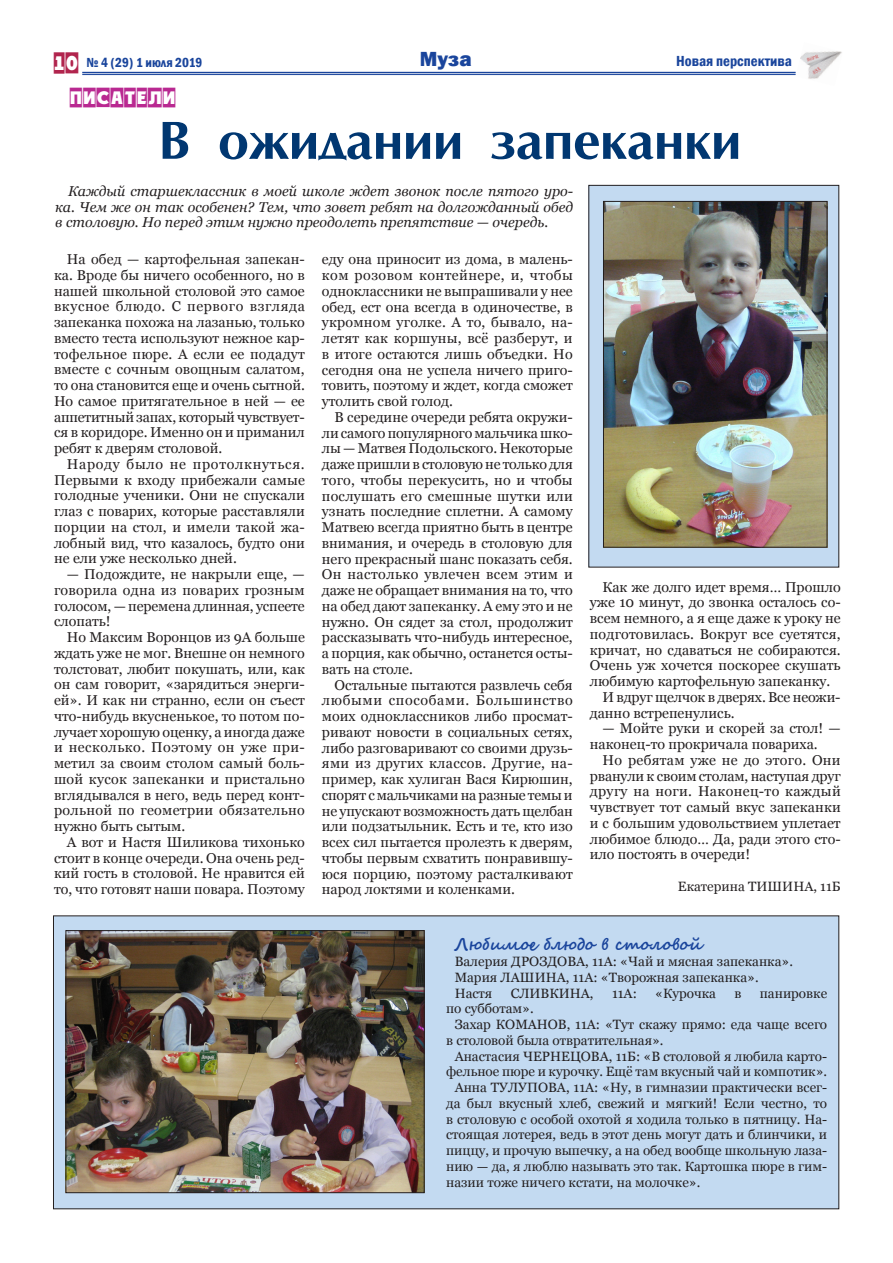
<style>
.page{position:relative;width:893px;height:1263px;background:#fff}
.page>*{position:absolute;margin:0;border:0;box-sizing:border-box;transform-origin:0 0}
.t1{font:700 54px "AG Opt Cyrillic";color:#013771}
.t2{font:800 21px "Franklin Gothic";color:#1a459c}
.t3{font:18px "a Plakat Titul Cm";color:#b92991}
.t4{font:700 16.5px "Segoe Script";color:#1a459c}
.t5{font:600 condensed 15px "Franklin Gothic";color:#1a459c}
.t6{font:14.25px/15.8px "Georgia";color:#231f20;text-align:justify}
.t7{font:italic 14.25px/15.8px "Georgia";color:#231f20;text-align:justify}
.t8{font:13.5px/15.8px "Georgia";color:#231f20}
.t9{font:600 condensed 13.5px "Franklin Gothic";color:#1a459c}
.s1{font-family:"a Plakat Titul Cm";font-weight:400;font-stretch:normal;font-size:19.5px;color:#b1244d}
</style>
<div class="page">
<hr style="left:82px;top:72px;width:714px;height:1px;background:#1a459c">
<hr style="left:82px;top:74px;width:714px;height:1px;background:#1a459c">
<img style="left:800px;top:51px;width:42px;height:28px">
<div style="left:589px;top:185px;width:250px;height:382px;background:#c3daf1"></div>
<div style="left:53px;top:916px;width:786px;height:293px;background:#c3daf1"></div>
<img style="left:605px;top:203px;width:220px;height:342px">
<div style="left:603px;top:201px;width:224px;height:346px;border:1px solid #231f20"></div>
<img style="left:68px;top:932px;width:354px;height:259px">
<div style="left:66px;top:930px;width:358px;height:263px;border:1px solid #231f20"></div>
<p class="t9" style="left:53px;top:54px;width:151px"><span class="s1">10</span> № 4 (29) 1 июля 2019</p>
<h2 class="t2" style="left:420px;top:45px;width:53px">Муза</h2>
<p class="t5" style="left:676px;top:51px;width:117px">Новая перспектива</p>
<p class="t3" style="left:70px;top:88px;width:108px">писатели</p>
<h1 class="t1" style="left:158px;top:111px;width:585px">В ожидании запеканки</h1>
<p class="t7" style="left:55px;top:183px;width:519px;text-indent:13px">Каждый старшеклассник в моей школе ждет звонок после пятого уро&shy;ка. Чем же он так особенен? Тем, что зовет ребят на долгожданный обед в столовую. Но перед этим нужно преодолеть препятствие — очередь.</p>
<p class="t6" style="left:54px;top:252px;width:252px;text-indent:13px">На обед — картофельная запекан&shy;ка. Вроде бы ничего особенного, но в нашей школьной столовой это самое вкусное блюдо. С первого взгляда запеканка похожа на лазанью, только вместо теста используют нежное кар&shy;тофельное пюре. А если ее подадут вместе с сочным овощным салатом, то она становится еще и очень сытной.<br>Но самое притягательное в ней — ее аппетитный запах, который чувствует&shy;ся в коридоре. Именно он и приманил ребят к дверям столовой.</p>
<p class="t6" style="left:54px;top:456px;width:252px;text-indent:13px">Народу было не протолкнуться.<br>Первыми к входу прибежали самые голодные ученики. Они не спускали глаз с поварих, которые расставляли порции на стол, и имели такой жа&shy;лобный вид, что казалось, будто они не ели уже несколько дней.</p>
<p class="t6" style="left:54px;top:566px;width:252px;text-indent:13px">— Подождите, не накрыли еще, — говорила одна из поварих грозным голосом, — перемена длинная, успеете слопать!</p>
<p class="t6" style="left:54px;top:629px;width:252px;text-indent:13px">Но Максим Воронцов из 9А больше ждать уже не мог. Внешне он немного толстоват, любит покушать, или, как он сам говорит, «зарядиться энерги&shy;ей». И как ни странно, если он съест что-нибудь вкусненькое, то потом по&shy;лучает хорошую оценку, а иногда даже и несколько. Поэтому он уже при&shy;метил за своим столом самый боль&shy;шой кусок запеканки и пристально вглядывался в него, ведь перед конт&shy;рольной по геометрии обязательно нужно быть сытым.</p>
<p class="t6" style="left:54px;top:834px;width:252px;text-indent:13px">А вот и Настя Шиликова тихонько стоит в конце очереди. Она очень ред&shy;кий гость в столовой. Не нравится ей то, что готовят наши повара. Поэтому</p>
<p class="t6" style="left:322px;top:252px;width:252px">еду она приносит из дома, в малень&shy;ком розовом контейнере, и, чтобы одноклассники не выпрашивали у нее обед, ест она всегда в одиночестве, в укромном уголке. А то, бывало, на&shy;летят как коршуны, всё разберут, и в итоге остаются лишь объедки. Но сегодня она не успела ничего приго&shy;товить, поэтому и ждет, когда сможет утолить свой голод.</p>
<p class="t6" style="left:322px;top:409px;width:252px;text-indent:13px">В середине очереди ребята окружи&shy;ли самого популярного мальчика шко&shy;лы — Матвея Подольского. Некоторые даже пришли в столовую не только для того, чтобы перекусить, но и чтобы послушать его смешные шутки или узнать последние сплетни. А самому Матвею всегда приятно быть в центре внимания, и очередь в столовую для него прекрасный шанс показать себя.<br>Он настолько увлечен всем этим и даже не обращает внимания на то, что на обед дают запеканку. А ему это и не нужно. Он сядет за стол, продолжит рассказывать что-нибудь интересное, а порция, как обычно, останется осты&shy;вать на столе.</p>
<p class="t6" style="left:322px;top:677px;width:252px;text-indent:13px">Остальные пытаются развлечь себя любыми способами. Большинство моих одноклассников либо просмат&shy;ривают новости в социальных сетях, либо разговаривают со своими друзь&shy;ями из других классов. Другие, на&shy;пример, как хулиган Вася Кирюшин, спорят с мальчиками на разные темы и не упускают возможность дать щелбан или подзатыльник. Есть и те, кто изо всех сил пытается пролезть к дверям, чтобы первым схватить понравившу&shy;юся порцию, поэтому расталкивают народ локтями и коленками.</p>
<p class="t6" style="left:603px;top:579px;width:240px">Как же долго идет время… Прошло</p>
<p class="t6" style="left:590px;top:595px;width:252px">уже 10 минут, до звонка осталось со-</p>
<p class="t6" style="left:590px;top:611px;width:252px">всем немного, а я еще даже к уроку не</p>
<p class="t6" style="left:590px;top:626px;width:252px">подготовилась. Вокруг все суетятся,</p>
<p class="t6" style="left:590px;top:642px;width:252px">кричат, но сдаваться не собираются.</p>
<p class="t6" style="left:590px;top:658px;width:252px">Очень уж хочется поскорее скушать</p>
<p class="t6" style="left:590px;top:674px;width:242px">любимую картофельную запеканку.</p>
<p class="t6" style="left:603px;top:689px;width:240px">И вдруг щелчок в дверях. Все неожи-</p>
<p class="t6" style="left:590px;top:705px;width:146px">данно встрепенулись.</p>
<p class="t6" style="left:590px;top:721px;width:252px;text-indent:13px">— Мойте руки и скорей за стол! — наконец-то прокричала повариха.</p>
<p class="t6" style="left:590px;top:752px;width:252px;text-indent:13px">Но ребятам уже не до этого. Они рванули к своим столам, наступая друг другу на ноги. Наконец-то каждый чувствует тот самый вкус запеканки и с большим удовольствием уплетает любимое блюдо… Да, ради этого сто&shy;ило постоять в очереди!</p>
<p class="t8" style="left:678px;top:879px;width:164px">Екатерина ТИШИНА, 11Б</p>
<p class="t4" style="left:455px;top:931px;width:249px">Любимое блюдо в столовой</p>
<p class="t8" style="left:455px;top:954px;width:77px">Валерия Дроздова</p>
<p class="t8" style="left:585px;top:954px;width:209px">, 11А: «Чай и мясная запеканка».</p>
<p class="t8" style="left:455px;top:969px;width:69px">Мария Лашина</p>
<p class="t8" style="left:566px;top:969px;width:194px">, 11А: «Творожная запеканка».</p>
<p class="t8" style="left:455px;top:985px;width:39px">Настя</p>
<p class="t8" style="left:511px;top:985px;width:20px">Сливкина</p>
<p class="t8" style="left:590px;top:985px;width:5px">,</p>
<p class="t8" style="left:612px;top:985px;width:26px">11А:</p>
<p class="t8" style="left:655px;top:985px;width:62px">«Курочка</p>
<p class="t8" style="left:734px;top:985px;width:8px">в</p>
<p class="t8" style="left:760px;top:985px;width:69px">панировке</p>
<p class="t8" style="left:455px;top:1001px;width:81px;text-indent:-9px">по субботам».<br>Захар Команов</p>
<p class="t8" style="left:567px;top:1017px;width:262px">, 11А: «Тут скажу прямо: еда чаще всего</p>
<p class="t8" style="left:446px;top:1033px;width:219px">в столовой была отвратительная».</p>
<p class="t8" style="left:455px;top:1048px;width:89px">Анастасия Чернецова</p>
<p class="t8" style="left:609px;top:1048px;width:220px">, 11Б: «В столовой я любила карто-</p>
<p class="t8" style="left:446px;top:1064px;width:383px">фельное пюре и курочку. Ещё там вкусный чай и компотик».</p>
<p class="t8" style="left:455px;top:1080px;width:56px">Анна Тулупова</p>
<p class="t8" style="left:446px;top:1080px;width:383px;text-align:justify;text-indent:120px">, 11А: «Ну, в гимназии практически всег&shy;да был вкусный хлеб, свежий и мягкий! Если честно, то в столовую с особой охотой я ходила только в пятницу. На&shy;стоящая лотерея, ведь в этот день могут дать и блинчики, и пиццу, и прочую выпечку, а на обед вообще школьную лаза&shy;нию — да, я люблю называть это так. Картошка пюре в гим&shy;назии тоже ничего кстати, на молочке».</p>
</div>
